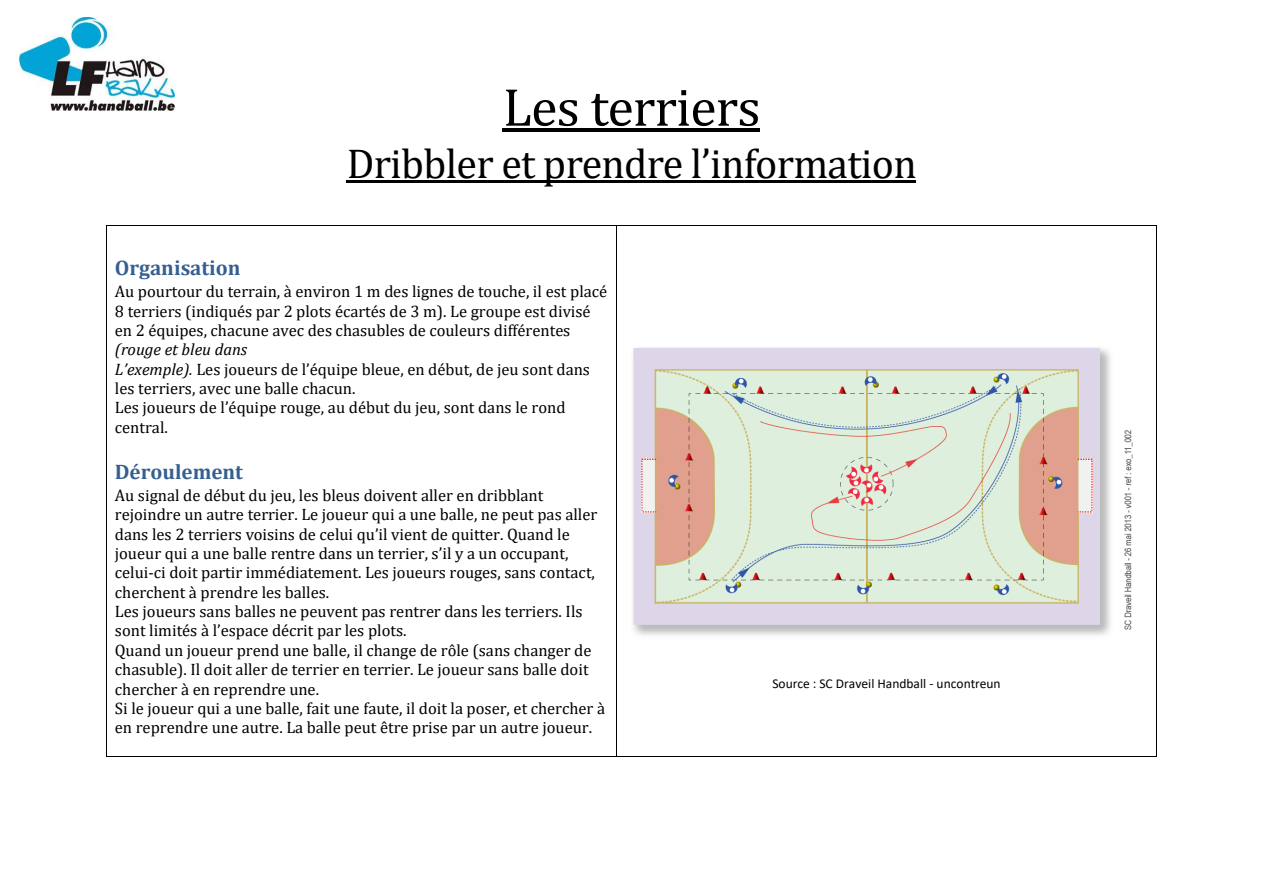
<style>
.page{position:relative;width:1263px;height:893px;background:#fff}
.page>*{position:absolute;margin:0;border:0;box-sizing:border-box;transform-origin:0 0}
.t1{font:54px "Cambria";letter-spacing:-.015em;color:#000}
.t2{font:42px "Cambria";letter-spacing:-.015em;color:#000}
.t3{font:700 21px "Cambria";color:#365f91}
.t4{font:16.5px/19.4px "Cambria";color:#000}
.t5{font:13.5px "Calibri";color:#000}
.s1{font-style:italic}
</style>
<div class="page">
<img style="left:20px;top:17px;width:155px;height:94px">
<hr style="left:503px;top:129px;width:257px;height:3px;background:#000">
<hr style="left:347px;top:180px;width:569px;height:3px;background:#000">
<hr style="left:107px;top:225px;width:509px;height:1px;background:#000">
<hr style="left:617px;top:225px;width:539px;height:1px;background:#000">
<hr style="left:106px;top:226px;width:1px;height:530px;background:#000">
<hr style="left:107px;top:756px;width:509px;height:1px;background:#000">
<hr style="left:616px;top:226px;width:1px;height:530px;background:#000">
<hr style="left:617px;top:756px;width:539px;height:1px;background:#000">
<hr style="left:1156px;top:226px;width:1px;height:530px;background:#000">
<img style="left:633px;top:347px;width:500px;height:289px">
<p class="t1" style="left:503px;top:74px;width:259px">Les terriers</p>
<p class="t2" style="left:347px;top:138px;width:571px">Dribbler et prendre l’information</p>
<p class="t3" style="left:115px;top:255px;width:127px">Organisation</p>
<p class="t4" style="left:115px;top:282px;width:494px">Au pourtour du terrain, à environ 1 m des lignes de touche, il est placé 8 terriers (indiqués par 2 plots écartés de 3 m). Le groupe est divisé en 2 équipes, chacune avec des chasubles de couleurs différentes <span class="s1">(rouge et bleu dans</span></p>
<p class="t4" style="left:115px;top:359px;width:477px"><span class="s1">L’exemple).</span> Les joueurs de l’équipe bleue, en début, de jeu sont dans les terriers, avec une balle chacun.</p>
<p class="t4" style="left:115px;top:398px;width:452px">Les joueurs de l’équipe rouge, au début du jeu, sont dans le rond central.</p>
<p class="t3" style="left:115px;top:459px;width:130px">Déroulement</p>
<p class="t4" style="left:115px;top:485px;width:484px">Au signal de début du jeu, les bleus doivent aller en dribblant rejoindre un autre terrier. Le joueur qui a une balle, ne peut pas aller dans les 2 terriers voisins de celui qu’il vient de quitter. Quand le joueur qui a une balle rentre dans un terrier, s’il y a un occupant, celui-ci doit partir immédiatement. Les joueurs rouges, sans contact, cherchent à prendre les balles.</p>
<p class="t4" style="left:115px;top:602px;width:469px">Les joueurs sans balles ne peuvent pas rentrer dans les terriers. Ils sont limités à l’espace décrit par les plots.</p>
<p class="t4" style="left:115px;top:640px;width:478px">Quand un joueur prend une balle, il change de rôle (sans changer de chasuble). Il doit aller de terrier en terrier. Le joueur sans balle doit chercher à en reprendre une.</p>
<p class="t4" style="left:115px;top:698px;width:492px">Si le joueur qui a une balle, fait une faute, il doit la poser, et chercher à en reprendre une autre. La balle peut être prise par un autre joueur.</p>
<p class="t5" style="left:772px;top:678px;width:230px">Source : SC Draveil Handball - uncontreun</p>
</div>
